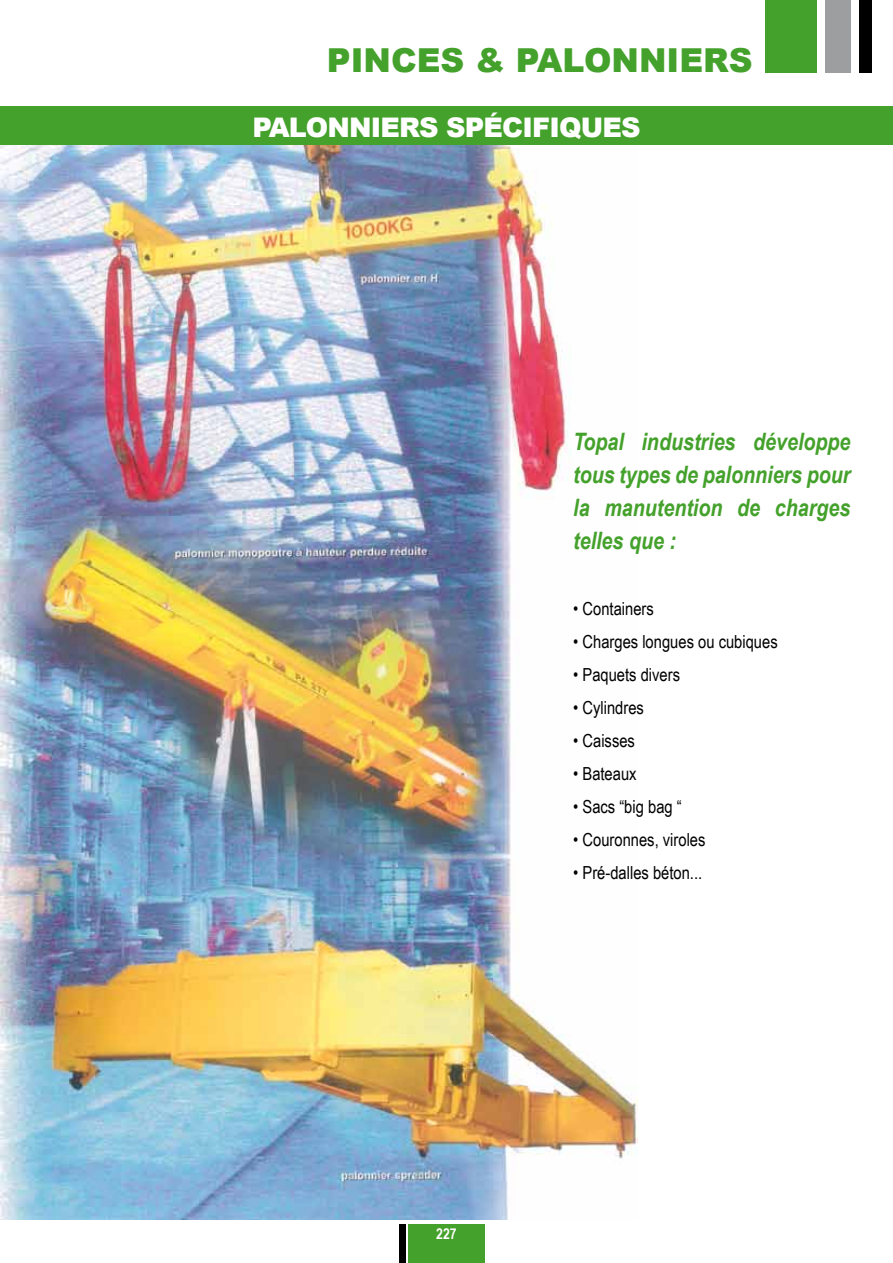
<style>
.page{position:relative;width:893px;height:1263px;background:#fff}
.page>*{position:absolute;margin:0;border:0;box-sizing:border-box;transform-origin:0 0}
.t1{font:900 33px "Arial";color:#44a12b}
.t2{font:900 27px "Arial";letter-spacing:-.03em;color:#fff}
.t3{font:italic 700 24px/33px "Arial Narrow";color:#44a12b;text-align:justify}
.t4{font:18px "Arial Narrow";color:#000}
.t5{font:700 15px "Arial Narrow";color:#fff}
</style>
<div class="page">
<div style="left:825px;top:0;width:25px;height:72px;background:#9c9e9f"></div>
<div style="left:859px;top:0;width:13px;height:72px;background:#000"></div>
<img style="left:0;top:145px;width:637px;height:1074px">
<div style="left:765px;top:0;width:51px;height:72px;background:#44a12b"></div>
<div style="left:408px;top:1225px;width:77px;height:38px;background:#44a12b"></div>
<div style="left:0;top:106px;width:893px;height:39px;background:#44a12b"></div>
<div style="left:400px;top:1225px;width:6px;height:38px;background:#000"></div>
<h1 class="t1" style="left:327px;top:42px;width:427px">PINCES &amp; PALONNIERS</h1>
<h2 class="t2" style="left:252px;top:112px;width:390px">PALONNIERS SPÉCIFIQUES</h2>
<h3 class="t3" style="left:573px;top:424px;width:280px">topal industries développe tous types de palonniers pour la manutention de charges telles que :</h3>
<p class="t4" style="left:573px;top:598px;width:82px">• Containers</p>
<p class="t4" style="left:573px;top:631px;width:206px">• Charges longues ou cubiques</p>
<p class="t4" style="left:573px;top:664px;width:108px">• Paquets divers</p>
<p class="t4" style="left:573px;top:697px;width:72px">• Cylindres</p>
<p class="t4" style="left:573px;top:730px;width:63px">• Caisses</p>
<p class="t4" style="left:573px;top:763px;width:65px">• Bateaux</p>
<p class="t4" style="left:573px;top:796px;width:110px">• Sacs “big bag “</p>
<p class="t4" style="left:573px;top:829px;width:134px">• Couronnes, viroles</p>
<p class="t4" style="left:573px;top:862px;width:131px">• Pré-dalles béton...</p>
<p class="t5" style="left:436px;top:1225px;width:22px">227</p>
</div>
